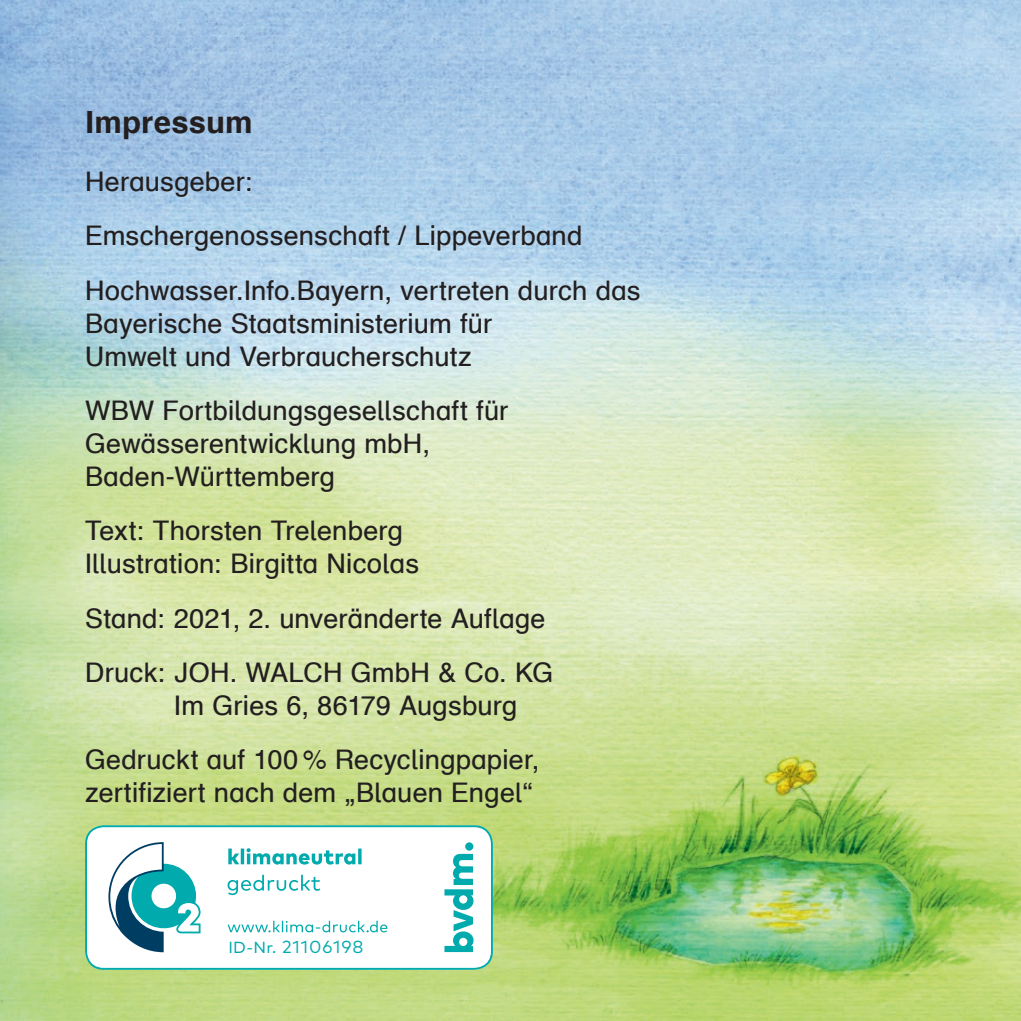
<style>
.page{position:relative;width:1021px;height:1021px;background:#fff}
.page>*{position:absolute;margin:0;border:0;box-sizing:border-box;transform-origin:0 0}
.Fliess{font:700 30.6px "Schulbuch Nord Offc";letter-spacing:.005em;color:#231f20}
.Impressum{font:27px/33px "Schulbuch Nord Offc";letter-spacing:.01em;color:#231f20}
.t1{font:17.4px "Mark Pro";letter-spacing:.05em;color:#00aaad}
.s1{font-family:"Mark OT";font-size:15.9px}
</style>
<div class="page">
<img style="left:0;top:0;width:1020px;height:1020px">
<svg style="left:85px;top:825px;width:408px;height:144px"></svg>
<p class="Fliess" style="left:85px;top:102px;width:169px">Impressum</p>
<p class="Impressum" style="left:85px;top:166px;width:169px">Herausgeber:</p>
<p class="Impressum" style="left:85px;top:220px;width:499px">Emschergenossenschaft / Lippeverband</p>
<p class="Impressum" style="left:85px;top:274px;width:557px">Hochwasser.Info.Bayern, vertreten durch das<br>Bayerische Staatsministerium für<br>Umwelt und Verbraucherschutz</p>
<p class="Impressum" style="left:85px;top:394px;width:425px">WBW Fortbildungsgesellschaft für<br>Gewässerentwicklung mbH,<br>Baden-Württemberg</p>
<p class="Impressum" style="left:85px;top:515px;width:335px">Text: Thorsten Trelenberg<br>Illustration: Birgitta Nicolas</p>
<p class="Impressum" style="left:85px;top:602px;width:462px">Stand: 2021, 2. unveränderte Auflage</p>
<p class="Impressum" style="left:174px;top:656px;width:381px;text-indent:-89px">Druck: JOH. WALCH GmbH &amp; Co. KG<br>Im Gries 6, 86179 Augsburg</p>
<p class="Impressum" style="left:85px;top:743px;width:456px">Gedruckt auf 100 % Recyclingpapier, zertifiziert nach dem „Blauen Engel“</p>
<p class="t1" style="left:228px;top:933px;width:136px"><span class="s1">ID-Nr.</span> 21106198</p>
</div>
